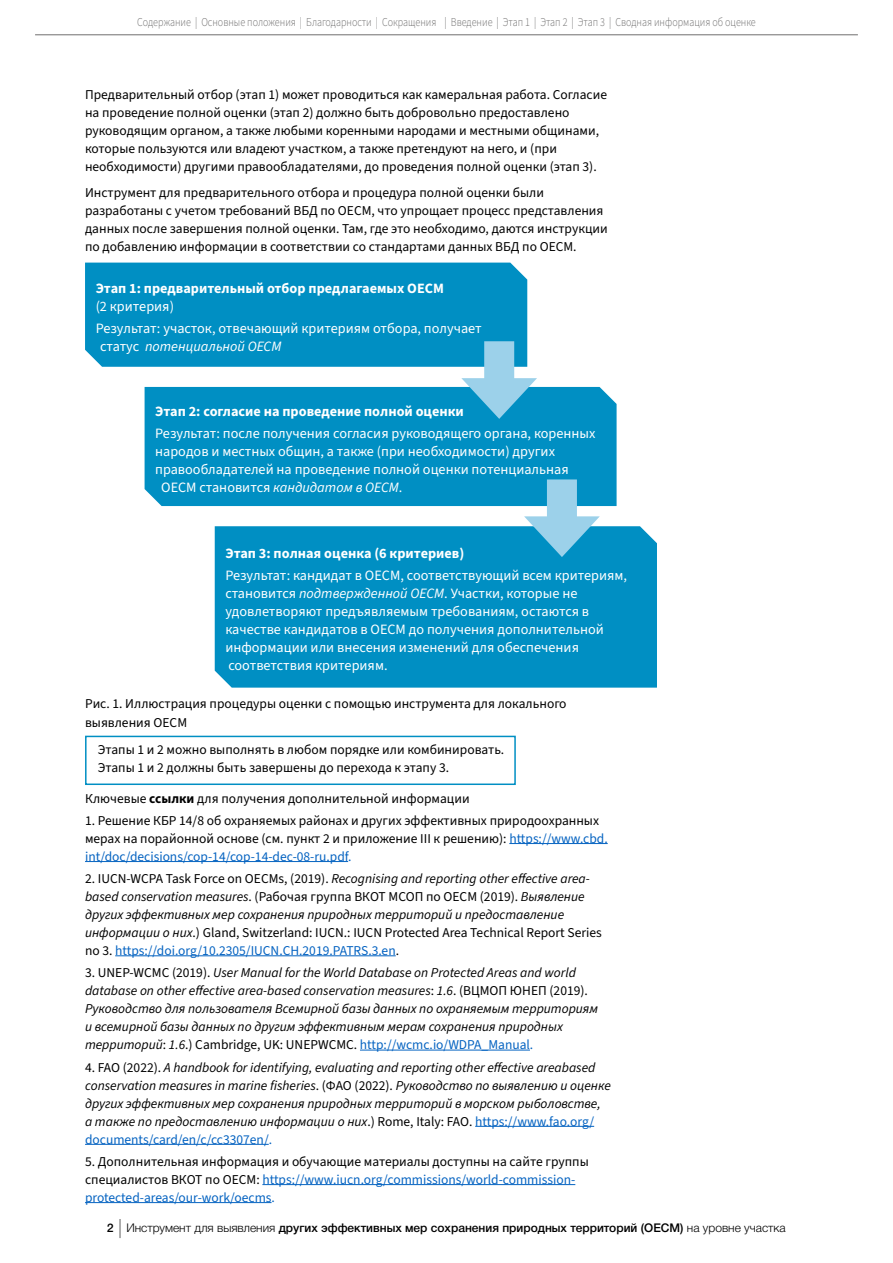
<style>
.page{position:relative;width:893px;height:1263px;background:#fff}
.page>*{position:absolute;margin:0;border:0;box-sizing:border-box;transform-origin:0 0}
.t1{font:14.25px/18px "Source Sans 3";color:#fff}
.t2{font:700 14.25px "Source Sans 3";color:#fff}
.t3{font:italic 14.25px "Source Sans 3";color:#fff}
.t4{font:13.5px/18px "Source Sans 3";color:#000}
.t5{font:italic 13.5px/18px "Source Sans 3";color:#000}
.t6{font:300 12px "Source Sans 3";color:#706f6f;scale:.84 1}
.t7{font:500 12px "Helvetica Neue Cyr";color:#000}
.s1{font-style:normal}
.s2{font-style:italic}
.s3{font-weight:700}
.s4{color:#0563c1}
.s5{font-style:normal;color:#0563c1}
.s6{font-weight:100;font-size:19.05px}
.s7{font-weight:300}
</style>
<div class="page">
<hr style="left:35px;top:35px;width:823px;height:1px;background:#706f6f">
<div style="left:85px;top:736px;width:431px;height:49px;border:2px solid #008fc3"></div>
<hr style="left:509px;top:843px;width:99px;height:1px;background:#0563c1">
<hr style="left:85px;top:861px;width:263px;height:1px;background:#0563c1">
<hr style="left:115px;top:955px;width:281px;height:1px;background:#0563c1">
<hr style="left:360px;top:1050px;width:170px;height:1px;background:#0563c1">
<hr style="left:475px;top:1126px;width:119px;height:1px;background:#0563c1">
<hr style="left:85px;top:1144px;width:184px;height:1px;background:#0563c1">
<hr style="left:262px;top:1184px;width:313px;height:1px;background:#0563c1">
<hr style="left:85px;top:1202px;width:187px;height:1px;background:#0563c1">
<div style="left:85px;top:263px;width:442px;height:104px;background:#008fc3"></div>
<div style="left:145px;top:387px;width:472px;height:119px;background:#008fc3"></div>
<div style="left:215px;top:526px;width:442px;height:162px;background:#008fc3"></div>
<div style="left:484px;top:341px;width:30px;height:51px;background:#9cd1ea"></div>
<svg style="left:461px;top:378px;width:76px;height:41px"></svg>
<div style="left:547px;top:479px;width:30px;height:51px;background:#9cd1ea"></div>
<svg style="left:524px;top:516px;width:76px;height:41px"></svg>
<p class="t6" style="left:137px;top:14px;width:738px">Содержание | Основные положения | Благодарности | Сокращения | Введение | Этап 1 | Этап 2 | Этап 3 | Сводная информация об оценке</p>
<p class="t4" style="left:85px;top:86px;width:523px">Предварительный отбор (этап 1) может проводиться как камеральная работа. Согласие на проведение полной оценки (этап 2) должно быть добровольно предоставлено руководящим органом, а также любыми коренными народами и местными общинами, которые пользуются или владеют участком, а также претендуют на него, и (при необходимости) другими правообладателями, до проведения полной оценки (этап 3).</p>
<p class="t4" style="left:85px;top:184px;width:524px">Инструмент для предварительного отбора и процедура полной оценки были разработаны с учетом требований ВБД по OECM, что упрощает процесс представления данных после завершения полной оценки. Там, где это необходимо, даются инструкции по добавлению информации в соответствии со стандартами данных ВБД по OECM.</p>
<p class="t2" style="left:96px;top:279px;width:350px">Этап 1: предварительный отбор предлагаемых OECM</p>
<p class="t1" style="left:96px;top:295px;width:388px;line-height:22.2px">(2 критерия)<br>Результат: участок, отвечающий критериям отбора, получает</p>
<p class="t3" style="left:100px;top:337px;width:183px"><span class="s1">статус</span> потенциальной OECM</p>
<p class="t2" style="left:155px;top:401px;width:310px">Этап 2: согласие на проведение полной оценки</p>
<p class="t1" style="left:155px;top:425px;width:442px">Результат: после получения согласия руководящего органа, коренных</p>
<p class="t1" style="left:155px;top:443px;width:401px">народов и местных общин, а также (при необходимости) других</p>
<p class="t1" style="left:155px;top:461px;width:415px">правообладателей на проведение полной оценки потенциальная</p>
<p class="t1" style="left:161px;top:479px;width:243px">OECM становится <span class="s2">кандидатом в OECM</span>.</p>
<p class="t2" style="left:225px;top:544px;width:240px">Этап 3: полная оценка (6 критериев)</p>
<p class="t1" style="left:225px;top:567px;width:403px">Результат: кандидат в OECM, соответствующий всем критериям, становится <span class="s2">подтвержденной OECM</span>. Участки, которые не удовлетворяют предъявляемым требованиям, остаются в качестве кандидатов в OECM до получения дополнительной информации или внесения изменений для обеспечения соответствия критериям.</p>
<p class="t4" style="left:85px;top:695px;width:483px;line-height:19px">Рис. 1. Иллюстрация процедуры оценки с помощью инструмента для локального выявления OECM</p>
<p class="t4" style="left:98px;top:741px;width:408px">Этапы 1 и 2 можно выполнять в любом порядке или комбинировать.<br>Этапы 1 и 2 должны быть завершены до перехода к этапу 3.</p>
<p class="t4" style="left:85px;top:789px;width:386px">Ключевые <span class="s3">ссылки</span> для получения дополнительной информации</p>
<p class="t4" style="left:85px;top:812px;width:524px">1. Решение КБР 14/8 об охраняемых районах и других эффективных природоохранных мерах на порайонной основе (см. пункт 2 и приложение III к решению): <span class="s4">https://www.cbd. int/doc/decisions/cop-14/cop-14-dec-08-ru.pdf.</span></p>
<p class="t5" style="left:85px;top:870px;width:518px"><span class="s1">2. IUCN-WCPA Task Force on OECMs, (2019).</span> Recognising and reporting other effective area&shy;based conservation measures<span class="s1">. (Рабочая группа ВКОТ МСОП по ОЕСМ (2019).</span> Выявление других эффективных мер сохранения природных территорий и предоставление информации о них<span class="s1">.) Gland, Switzerland: IUCN.: IUCN Protected Area Technical Report Series no 3.</span> <span class="s5">https://doi.org/10.2305/IUCN.CH.2019.PATRS.3.en</span><span class="s1">.</span></p>
<p class="t5" style="left:85px;top:964px;width:515px"><span class="s1">3. UNEP-WCMC (2019).</span> User Manual for the World Database on Protected Areas and world database on other effective area-based conservation measures<span class="s1">:</span> 1.6<span class="s1">. (ВЦМОП ЮНЕП (2019).<br></span>Руководство для пользователя Всемирной базы данных по охраняемым территориям и всемирной базы данных по другим эффективным мерам сохранения природных территорий<span class="s1">:</span> 1.6<span class="s1">.) Cambridge, UK: UNEPWCMC.</span> <span class="s5">http://wcmc.io/WDPA_Manual.</span></p>
<p class="t5" style="left:85px;top:1058px;width:527px"><span class="s1">4. FAO (2022).</span> A handbook for identifying, evaluating and reporting other effective areabased conservation measures in marine fisheries<span class="s1">. (ФАО (2022).</span> Руководство по выявлению и оценке других эффективных мер сохранения природных территорий в морском рыболовстве, а также по предоставлению информации о них<span class="s1">.) Rome, Italy: FAO.</span> <span class="s5">https://www.fao.org/ documents/card/en/c/cc3307en/.</span></p>
<p class="t4" style="left:85px;top:1153px;width:505px">5. Дополнительная информация и обучающие материалы доступны на сайте группы специалистов ВКОТ по OECM: <span class="s4">https://www.iucn.org/commissions/world-commission&shy;protected-areas/our-work/oecms.</span></p>
<p class="t7" style="left:107px;top:1221px;width:680px">2 <span class="s6">|</span> <span class="s7">Инструмент для выявления</span> других эффективных мер сохранения природных территорий (OECM) <span class="s7">на уровне участка</span></p>
</div>
